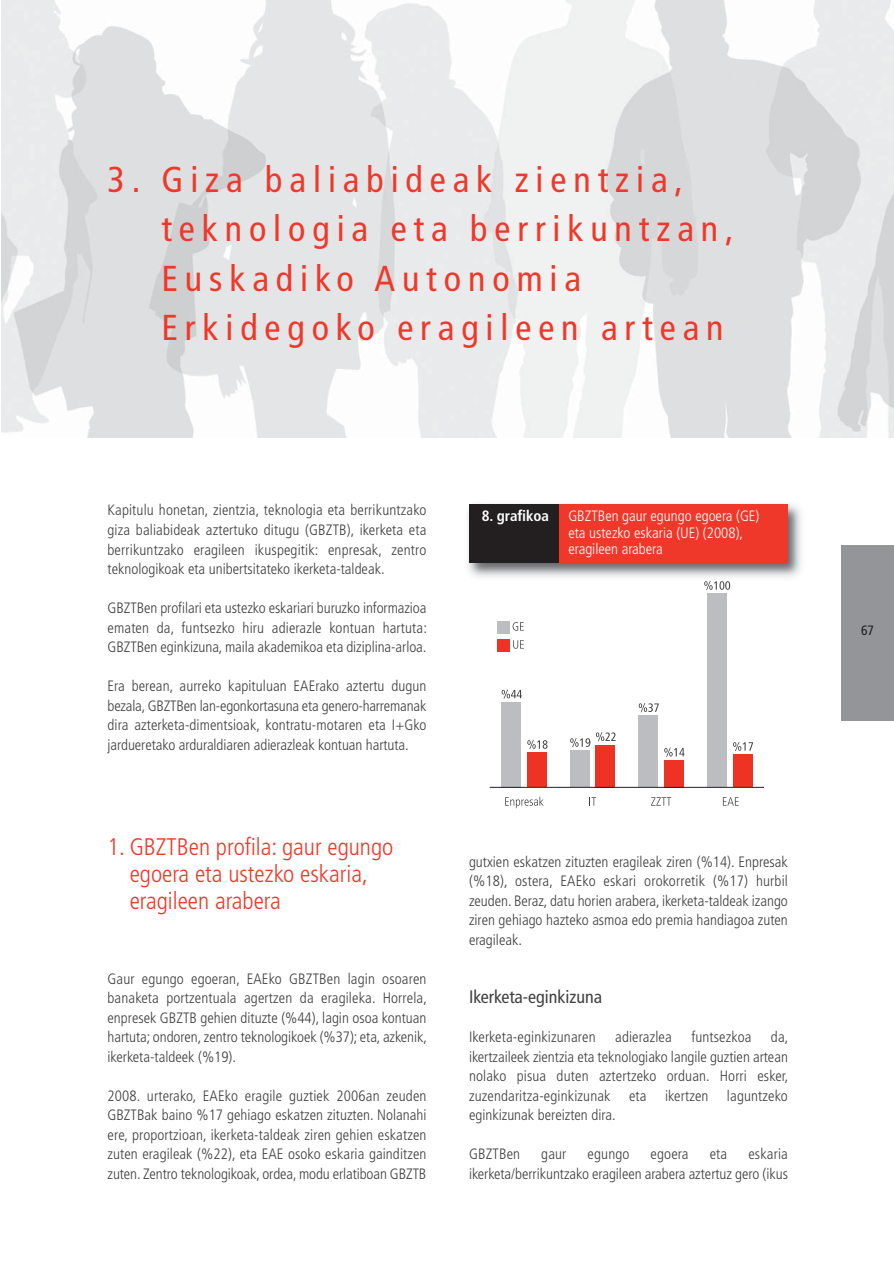
<style>
.page{position:relative;width:894px;height:1264px;background:#fff}
.page>*{position:absolute;margin:0;border:0;box-sizing:border-box;transform-origin:0 0}
.t1{font:condensed 36px/49.5px "Frutiger LT Std";letter-spacing:.19em;color:#ef3829}
.t2{font:300 condensed 24px/27px "Frutiger LT Std";color:#ef3829}
.t3{font:condensed 18px "Frutiger LT Std";color:#404041}
.t4{font:300 condensed 15px/19.5px "Frutiger LT Std";color:#404041;text-align:justify}
.t5{font:300 condensed 15px/16.5px "Frutiger LT Std";color:#fff}
.t6{font:700 condensed 15px "Frutiger LT Std";color:#fff}
.t7{font:condensed 13.5px "Frutiger LT Std";color:#231f20}
</style>
<div class="page">
<div style="left:841px;top:544px;width:53px;height:176px;background:#939598"></div>
<img style="left:1px;top:0;width:893px;height:437px">
<img style="left:468px;top:504px;width:333px;height:77px">
<div style="left:469px;top:504px;width:319px;height:59px;background:#ef3829"></div>
<div style="left:469px;top:504px;width:90px;height:59px;background:#231f20"></div>
<div style="left:527px;top:752px;width:19px;height:35px;background:#ee3224"></div>
<div style="left:596px;top:744px;width:19px;height:43px;background:#ee3224"></div>
<div style="left:664px;top:760px;width:20px;height:27px;background:#ee3224"></div>
<div style="left:733px;top:754px;width:19px;height:33px;background:#ee3224"></div>
<div style="left:501px;top:702px;width:20px;height:85px;background:#bbbdc0"></div>
<div style="left:570px;top:750px;width:19px;height:37px;background:#bbbdc0"></div>
<div style="left:639px;top:715px;width:19px;height:72px;background:#bbbdc0"></div>
<div style="left:707px;top:593px;width:19px;height:194px;background:#bbbdc0"></div>
<svg style="left:527px;top:739px;width:20px;height:10px"></svg>
<svg style="left:596px;top:732px;width:20px;height:9px"></svg>
<svg style="left:664px;top:747px;width:20px;height:9px"></svg>
<svg style="left:733px;top:741px;width:20px;height:9px"></svg>
<svg style="left:502px;top:689px;width:20px;height:9px"></svg>
<svg style="left:570px;top:738px;width:20px;height:9px"></svg>
<svg style="left:639px;top:703px;width:20px;height:9px"></svg>
<svg style="left:704px;top:581px;width:26px;height:9px"></svg>
<hr style="left:490px;top:786px;width:274px;height:1px;background:#231f20">
<svg style="left:505px;top:796px;width:39px;height:12px"></svg>
<svg style="left:591px;top:797px;width:5px;height:8px"></svg>
<svg style="left:651px;top:797px;width:20px;height:8px"></svg>
<svg style="left:723px;top:797px;width:16px;height:8px"></svg>
<div style="left:497px;top:620px;width:13px;height:13px;background:#bbbdc0"></div>
<svg style="left:513px;top:622px;width:11px;height:8px"></svg>
<div style="left:497px;top:638px;width:13px;height:13px;background:#ee3224"></div>
<svg style="left:513px;top:640px;width:11px;height:8px"></svg>
<h1 class="t1" style="left:161px;top:157px;width:574px;text-indent:-54px">3. Giza baliabideak zientzia, teknologia eta berrikuntzan,<br>Euskadiko Autonomia<br>Erkidegoko eragileen artean</h1>
<p class="t4" style="left:108px;top:501px;width:320px">Kapitulu honetan, zientzia, teknologia eta berrikuntzako giza baliabideak aztertuko ditugu (GBZTB), ikerketa eta berrikuntzako eragileen ikuspegitik: enpresak, zentro teknologikoak eta unibertsitateko ikerketa-taldeak.</p>
<p class="t4" style="left:108px;top:599px;width:321px">GBZTBen profilari eta ustezko eskariari buruzko informazioa ematen da, funtsezko hiru adierazle kontuan hartuta:<br>GBZTBen eginkizuna, maila akademikoa eta diziplina-arloa.</p>
<p class="t4" style="left:108px;top:677px;width:320px">Era berean, aurreko kapituluan EAErako aztertu dugun bezala, GBZTBen lan-egonkortasuna eta genero-harremanak dira azterketa-dimentsioak, kontratu-motaren eta I+Gko jardueretako arduraldiaren adierazleak kontuan hartuta.</p>
<h2 class="t2" style="left:130px;top:834px;width:265px;text-indent:-22px">1. GBZTBen profila: gaur egungo egoera eta ustezko eskaria, eragileen arabera</h2>
<p class="t4" style="left:108px;top:969px;width:321px">Gaur egungo egoeran, EAEko GBZTBen lagin osoaren banaketa portzentuala agertzen da eragileka. Horrela, enpresek GBZTB gehien dituzte (%44), lagin osoa kontuan hartuta; ondoren, zentro teknologikoek (%37); eta, azkenik, ikerketa-taldeek (%19).</p>
<p class="t4" style="left:108px;top:1086px;width:320px">2008. urterako, EAEko eragile guztiek 2006an zeuden GBZTBak baino %17 gehiago eskatzen zituzten. Nolanahi ere, proportzioan, ikerketa-taldeak ziren gehien eskatzen zuten eragileak (%22), eta EAE osoko eskaria gainditzen zuten. Zentro teknologikoak, ordea, modu erlatiboan GBZTB</p>
<p class="t6" style="left:482px;top:510px;width:69px">8. grafikoa</p>
<p class="t5" style="left:568px;top:509px;width:193px">GBZTBen gaur egungo egoera (GE) eta ustezko eskaria (UE) (2008), eragileen arabera</p>
<p class="t4" style="left:469px;top:852px;width:320px">gutxien eskatzen zituzten eragileak ziren (%14). Enpresak (%18), ostera, EAEko eskari orokorretik (%17) hurbil zeuden. Beraz, datu horien arabera, ikerketa-taldeak izango ziren gehiago hazteko asmoa edo premia handiagoa zuten eragileak.</p>
<p class="t3" style="left:469px;top:989px;width:135px">Ikerketa-eginkizuna</p>
<p class="t4" style="left:469px;top:1028px;width:128px">Ikerketa-eginkizunaren</p>
<p class="t4" style="left:615px;top:1028px;width:58px">adierazlea</p>
<p class="t4" style="left:691px;top:1028px;width:62px">funtsezkoa</p>
<p class="t4" style="left:469px;top:1028px;width:321px;text-indent:302px">da, ikertzaileek zientzia eta teknologiako langile guztien artean nolako pisua duten aztertzeko orduan. Horri esker, zuzendaritza-eginkizunak eta ikertzen laguntzeko eginkizunak bereizten dira.</p>
<p class="t4" style="left:469px;top:1145px;width:53px">GBZTBen</p>
<p class="t4" style="left:541px;top:1145px;width:27px">gaur</p>
<p class="t4" style="left:588px;top:1145px;width:43px">egungo</p>
<p class="t4" style="left:651px;top:1145px;width:39px">egoera</p>
<p class="t4" style="left:710px;top:1145px;width:19px">eta</p>
<p class="t4" style="left:469px;top:1145px;width:320px;text-align:right">eskaria<br>ikerketa/berrikuntzako eragileen arabera aztertuz gero (ikus</p>
<p class="t7" style="left:861px;top:625px;width:14px">67</p>
</div>
